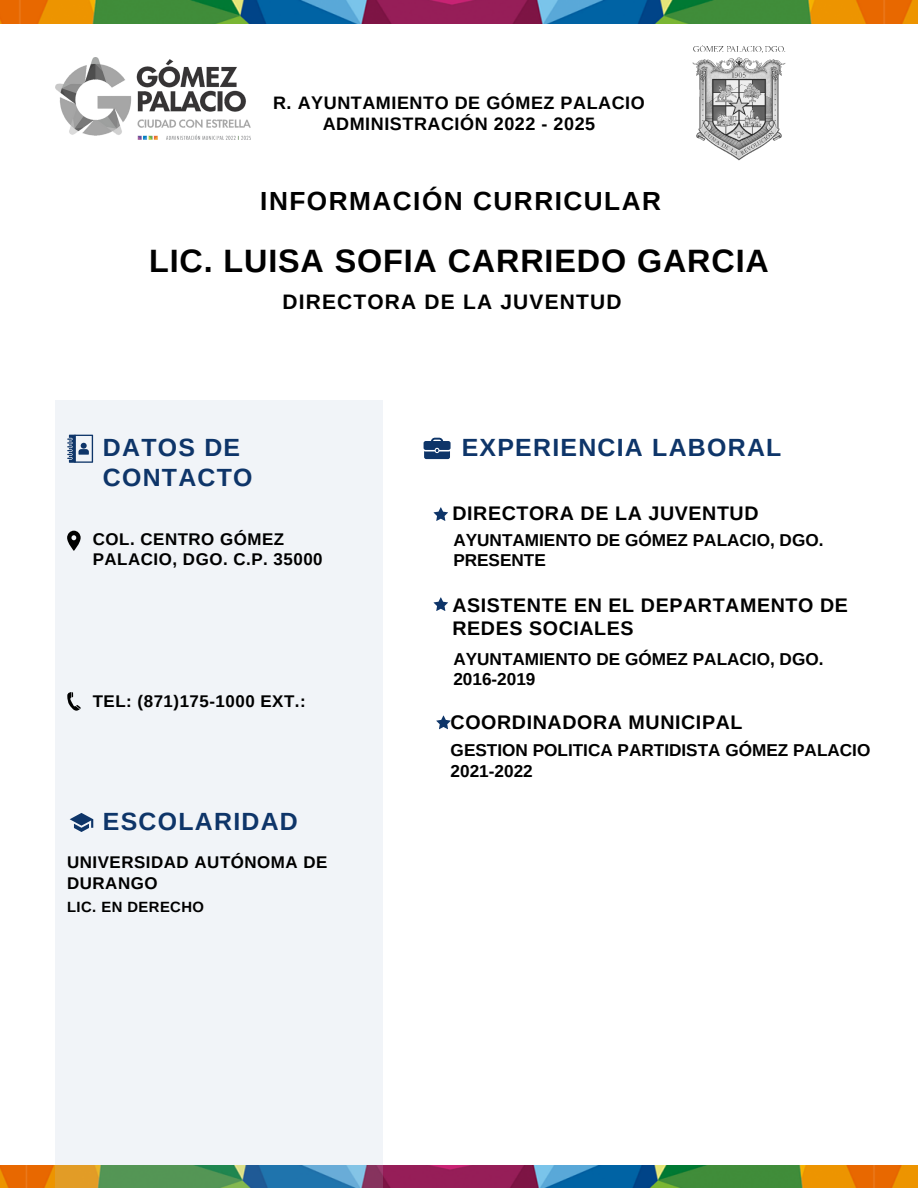
<style>
.page{position:relative;width:918px;height:1188px;background:#fff}
.page>*{position:absolute;margin:0;border:0;box-sizing:border-box;transform-origin:0 0}
.t1{font:700 32.4px "Arimo";letter-spacing:.03em;color:#000}
.t2{font:700 26.25px "Arimo";letter-spacing:.055em;color:#000}
.t3{font:700 24.9px/29.2px "Arimo";letter-spacing:.05em;color:#0e3569}
.t4{font:700 21px "Arimo";letter-spacing:.055em;color:#000}
.t5{font:700 19.65px/22.5px "Arimo";letter-spacing:.03em;color:#000}
.t6{font:700 18px/21.3px "Arimo";letter-spacing:.03em;color:#000;text-align:center}
.t7{font:700 17.25px/20.2px "Arimo";color:#000}
.t8{font:700 16.95px/20.2px "Arimo";letter-spacing:.03em;color:#000}
.t9{font:700 14.85px "Arimo";letter-spacing:.03em;color:#000}
</style>
<div class="page">
<img style="left:692px;top:45px;width:94px;height:116px">
<img style="left:56px;top:57px;width:194px;height:82px">
<img style="left:0;top:1165px;width:918px;height:23px">
<svg style="left:424px;top:438px;width:27px;height:21px"></svg>
<div style="left:56px;top:400px;width:327px;height:788px;background:#f1f4f8"></div>
<svg style="left:67px;top:531px;width:14px;height:20px"></svg>
<svg style="left:67px;top:692px;width:14px;height:19px"></svg>
<svg style="left:70px;top:813px;width:23px;height:19px"></svg>
<svg style="left:67px;top:435px;width:26px;height:28px"></svg>
<img style="left:0;top:0;width:918px;height:23px">
<svg style="left:434px;top:597px;width:14px;height:14px"></svg>
<svg style="left:436px;top:716px;width:15px;height:13px"></svg>
<svg style="left:434px;top:507px;width:14px;height:14px"></svg>
<p class="t6" style="left:273px;top:92px;width:373px">R. AYUNTAMIENTO DE GÓMEZ PALACIO<br>ADMINISTRACIÓN 2022 - 2025</p>
<h2 class="t2" style="left:260px;top:187px;width:402px">INFORMACIÓN CURRICULAR</h2>
<h1 class="t1" style="left:149px;top:242px;width:621px">LIC. LUISA SOFIA CARRIEDO GARCIA</h1>
<p class="t4" style="left:282px;top:290px;width:341px">DIRECTORA DE LA JUVENTUD</p>
<h3 class="t3" style="left:103px;top:433px;width:151px">DATOS DE<br>CONTACTO</h3>
<p class="t8" style="left:93px;top:529px;width:231px">COL. CENTRO GÓMEZ<br>PALACIO, DGO. C.P. 35000</p>
<p class="t8" style="left:93px;top:691px;width:215px">TEL: (871)175-1000 EXT.:</p>
<h3 class="t3" style="left:103px;top:807px;width:196px">ESCOLARIDAD</h3>
<p class="t8" style="left:67px;top:852px;width:262px">UNIVERSIDAD AUTÓNOMA DE<br>DURANGO</p>
<p class="t9" style="left:67px;top:898px;width:138px">LIC. EN DERECHO</p>
<h3 class="t3" style="left:462px;top:433px;width:321px">EXPERIENCIA LABORAL</h3>
<p class="t5" style="left:452px;top:502px;width:308px">DIRECTORA DE LA JUVENTUD</p>
<p class="t7" style="left:453px;top:530px;width:372px">AYUNTAMIENTO DE GÓMEZ PALACIO, DGO.<br>PRESENTE</p>
<p class="t5" style="left:452px;top:594px;width:397px">ASISTENTE EN EL DEPARTAMENTO DE<br>REDES SOCIALES</p>
<p class="t7" style="left:453px;top:649px;width:372px">AYUNTAMIENTO DE GÓMEZ PALACIO, DGO.<br>2016-2019</p>
<p class="t5" style="left:451px;top:711px;width:293px">COORDINADORA MUNICIPAL</p>
<p class="t7" style="left:451px;top:740px;width:421px">GESTION POLITICA PARTIDISTA GÓMEZ PALACIO<br>2021-2022</p>
</div>
